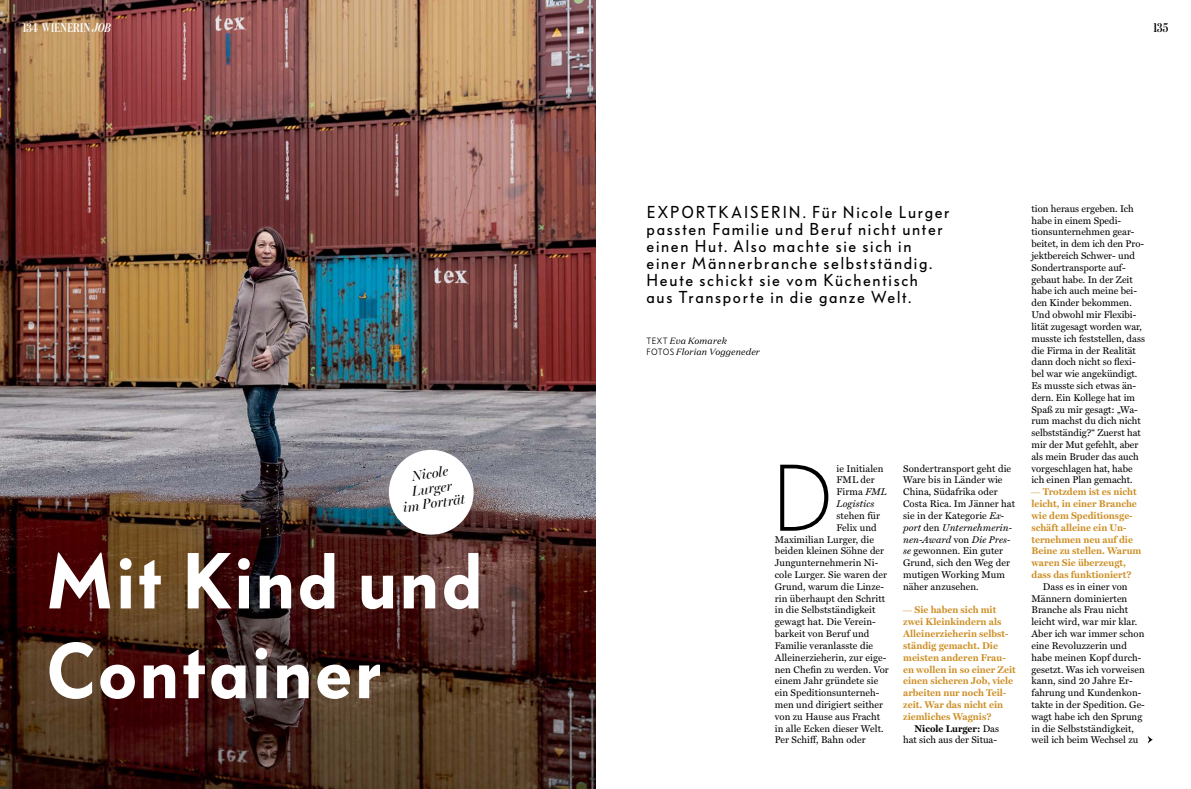
<style>
.page{position:relative;width:1191px;height:789px;background:#fff}
.page>*{position:absolute;margin:0;border:0;box-sizing:border-box;transform-origin:0 0}
.t1{font:300 92.9px "Bauer Grotesk OT";color:#000}
.t2{font:600 77.9px/89.6px "Bauer Grotesk OT";letter-spacing:.035em;color:#fff}
.t3{font:17px/17px "Bauer Grotesk OT";letter-spacing:.095em;color:#000}
.t4{font:italic 14px/15px "Miller Banner";color:#000;text-align:center}
.t5{font:500 12.5px "Domaine Display Condensed";letter-spacing:.02em;color:#fff}
.t6{font:500 12.5px "Domaine Display Condensed";color:#000}
.t7{font:9.8px/11.8px "Miller Text";letter-spacing:.005em;color:#000}
.t8{font:700 9.8px/11.8px "Miller Text";color:#ce8f26}
.t9{font:700 9.8px "Miller Text";color:#000}
.t10{font:italic 9px/10.5px "Domaine Text";letter-spacing:.015em;color:#000}
.s1{font-style:italic}
.s2{font-family:"Bauer Grotesk OT";font-style:normal}
.s3{font-weight:400}
</style>
<div class="page">
<img style="left:0;top:0;width:595px;height:788px">
<svg style="left:384px;top:445px;width:94px;height:94px"></svg>
<svg style="left:1148px;top:736px;width:4px;height:7px"></svg>
<p class="t5" style="left:23px;top:21px;width:90px">134 WIENERIN <span class="s1">JOB</span></p>
<p class="t6" style="left:1153px;top:21px;width:16px">135</p>
<h3 class="t3" style="left:646px;top:204px;width:304px">EXPORTKAISERIN. Für Nicole Lurger passten Familie und Beruf nicht unter einen Hut. Also machte sie sich in einer Männerbranche selbstständig.<br>Heute schickt sie vom Küchentisch<br>aus Transporte in die ganze Welt.</h3>
<p class="t10" style="left:646px;top:335px;width:115px"><span class="s2">TEXT</span> Eva Komarek<br><span class="s2">FOTOS</span> Florian Voggeneder</p>
<h3 class="t4" style="left:398px;top:470px;width:64px;rotate:-8deg">Nicole<br>Lurger<br>im Porträt</h3>
<h1 class="t1" style="left:771px;top:444px;width:64px">D</h1>
<p class="t7" style="left:836px;top:462px;width:52px">ie Initialen<br>FML der<br>Firma <span class="s1">FML<br>Logistics</span></p>
<p class="t7" style="left:836px;top:509px;width:45px">stehen für</p>
<p class="t7" style="left:836px;top:521px;width:42px">Felix und</p>
<p class="t7" style="left:775px;top:533px;width:101px">Maximilian Lurger, die</p>
<p class="t7" style="left:775px;top:545px;width:111px">beiden kleinen Söhne der</p>
<p class="t7" style="left:775px;top:556px;width:105px">Jungunternehmerin Ni-</p>
<p class="t7" style="left:775px;top:568px;width:113px">cole Lurger. Sie waren der</p>
<p class="t7" style="left:775px;top:580px;width:111px">Grund, warum die Linze-</p>
<p class="t7" style="left:775px;top:592px;width:112px">rin überhaupt den Schritt</p>
<p class="t7" style="left:775px;top:604px;width:102px">in die Selbstständigkeit</p>
<p class="t7" style="left:775px;top:615px;width:102px">gewagt hat. Die Verein-</p>
<p class="t7" style="left:775px;top:627px;width:96px">barkeit von Beruf und</p>
<p class="t7" style="left:775px;top:639px;width:100px">Familie veranlasste die</p>
<p class="t7" style="left:775px;top:651px;width:113px">Alleinerzieherin, zur eige-</p>
<p class="t7" style="left:775px;top:663px;width:115px">nen Chefin zu werden. Vor</p>
<p class="t7" style="left:775px;top:674px;width:105px">einem Jahr gründete sie</p>
<p class="t7" style="left:775px;top:686px;width:106px">ein Speditionsunterneh-</p>
<p class="t7" style="left:775px;top:698px;width:110px">men und dirigiert seither</p>
<p class="t7" style="left:775px;top:710px;width:107px">von zu Hause aus Fracht</p>
<p class="t7" style="left:775px;top:722px;width:110px">in alle Ecken dieser Welt.</p>
<p class="t7" style="left:775px;top:733px;width:92px">Per Schiff, Bahn oder</p>
<h2 class="t2" style="left:46px;top:537px;width:437px">Mit Kind und<br>Container</h2>
<p class="t7" style="left:903px;top:462px;width:113px">Sondertransport geht die<br>Ware bis in Länder wie<br>China, Südafrika oder<br>Costa Rica. Im Jänner hat sie in der Kategorie <span class="s1">Ex&shy;port</span> den <span class="s1">Unternehmerin&shy;nen-Award</span> von <span class="s1">Die Pres&shy;se</span> gewonnen. Ein guter<br>Grund, sich den Weg der mutigen Working Mum näher anzusehen.</p>
<p class="t8" style="left:914px;top:604px;width:83px">Sie haben sich mit</p>
<p class="t8" style="left:903px;top:615px;width:100px">zwei Kleinkindern als</p>
<p class="t8" style="left:903px;top:627px;width:107px">Alleinerzieherin selbst-</p>
<p class="t8" style="left:903px;top:639px;width:96px">ständig gemacht. Die</p>
<p class="t8" style="left:903px;top:651px;width:104px">meisten anderen Frau-</p>
<p class="t8" style="left:903px;top:663px;width:114px">en wollen in so einer Zeit</p>
<p class="t8" style="left:903px;top:674px;width:112px">einen sicheren Job, viele</p>
<p class="t8" style="left:903px;top:686px;width:105px">arbeiten nur noch Teil-</p>
<p class="t8" style="left:903px;top:698px;width:101px">zeit. War das nicht ein</p>
<p class="t8" style="left:903px;top:710px;width:90px">ziemliches Wagnis?</p>
<p class="t9" style="left:914px;top:722px;width:86px">Nicole Lurger: <span class="s3">Das</span></p>
<p class="t7" style="left:903px;top:733px;width:95px">hat sich aus der Situa-</p>
<p class="t7" style="left:1031px;top:202px;width:115px">tion heraus ergeben. Ich habe in einem Spedi&shy;tionsunternehmen gear&shy;beitet, in dem ich den Pro&shy;jektbereich Schwer- und<br>Sondertransporte auf&shy;gebaut habe. In der Zeit habe ich auch meine bei&shy;den Kinder bekommen.<br>Und obwohl mir Flexibi&shy;lität zugesagt worden war, musste ich feststellen, dass die Firma in der Realität dann doch nicht so flexi&shy;bel war wie angekündigt.<br>Es musste sich etwas än&shy;dern. Ein Kollege hat im<br>Spaß zu mir gesagt: „Wa&shy;rum machst du dich nicht selbstständig?“ Zuerst hat mir der Mut gefehlt, aber als mein Bruder das auch vorgeschlagen hat, habe ich einen Plan gemacht.</p>
<p class="t8" style="left:1031px;top:486px;width:111px;text-indent:11px">Trotzdem ist es nicht leicht, in einer Branche wie dem Speditionsge&shy;schäft alleine ein Un&shy;ternehmen neu auf die<br>Beine zu stellen. Warum waren Sie überzeugt, dass das funktioniert?</p>
<p class="t7" style="left:1031px;top:580px;width:115px;text-indent:11px">Dass es in einer von<br>Männern dominierten<br>Branche als Frau nicht leicht wird, war mir klar.<br>Aber ich war immer schon eine Revoluzzerin und habe meinen Kopf durch&shy;gesetzt. Was ich vorweisen kann, sind 20 Jahre Er&shy;fahrung und Kundenkon&shy;takte in der Spedition. Ge&shy;wagt habe ich den Sprung in die Selbstständigkeit, weil ich beim Wechsel zu</p>
</div>
